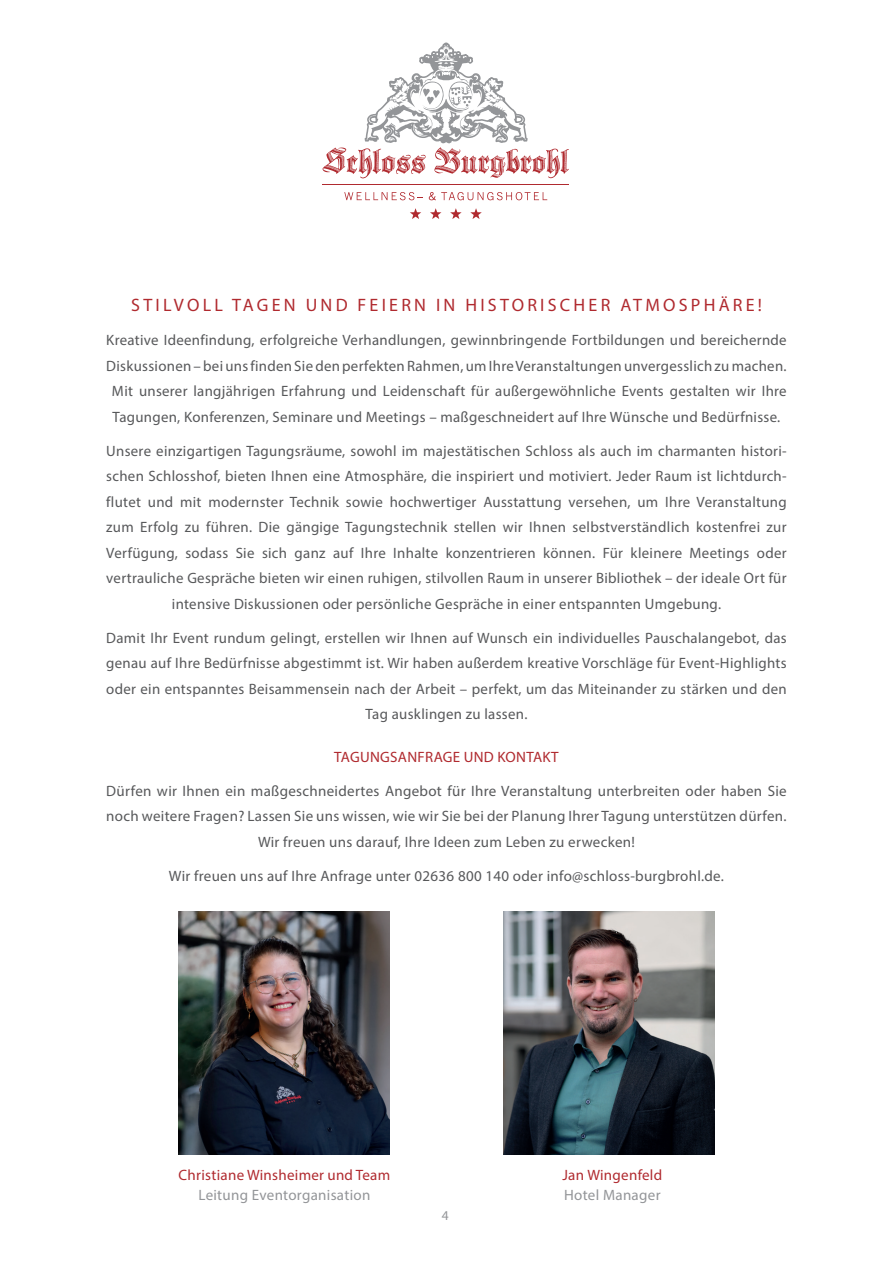
<style>
.page{position:relative;width:893px;height:1263px;background:#fff}
.page>*{position:absolute;margin:0;border:0;box-sizing:border-box;transform-origin:0 0}
.t1{font:18px "Myriad Pro";letter-spacing:.18em;color:#b02a2f}
.t2{font:15px/25.5px "Myriad Pro";letter-spacing:.02em;color:#57585a;text-align:center}
.t3{font:15px "Myriad Pro";letter-spacing:.02em;color:#b02a2f}
.t4{font:15px "Myriad Pro";letter-spacing:.02em;color:#939598}
.t5{font:13.5px "Myriad Pro";color:#939598}
</style>
<div class="page">
<svg style="left:344px;top:192px;width:79px;height:8px"></svg>
<svg style="left:429px;top:192px;width:118px;height:8px"></svg>
<svg style="left:323px;top:43px;width:246px;height:135px"></svg>
<hr style="left:323px;top:184px;width:246px;height:1px;background:#b02a2f">
<svg style="left:410px;top:208px;width:11px;height:11px"></svg>
<svg style="left:430px;top:208px;width:11px;height:11px"></svg>
<svg style="left:450px;top:208px;width:12px;height:11px"></svg>
<svg style="left:470px;top:208px;width:12px;height:11px"></svg>
<img style="left:179px;top:912px;width:210px;height:242px">
<img style="left:503px;top:912px;width:211px;height:242px">
<p class="t1" style="left:131px;top:294px;width:632px">STILVOLL TAGEN UND FEIERN IN HISTORISCHER ATMOSPHÄRE!</p>
<p class="t2" style="left:106px;top:327px;width:682px">Kreative Ideenfindung, erfolgreiche Verhandlungen, gewinnbringende Fortbildungen und bereichernde Diskussionen – bei uns finden Sie den perfekten Rahmen, um Ihre Veranstaltungen unvergesslich zu machen.<br>Mit unserer langjährigen Erfahrung und Leidenschaft für außergewöhnliche Events gestalten wir Ihre Tagungen, Konferenzen, Seminare und Meetings – maßgeschneidert auf Ihre Wünsche und Bedürfnisse.</p>
<p class="t2" style="left:106px;top:438px;width:682px">Unsere einzigartigen Tagungsräume, sowohl im majestätischen Schloss als auch im charmanten histori&shy;schen Schlosshof, bieten Ihnen eine Atmosphäre, die inspiriert und motiviert. Jeder Raum ist lichtdurch&shy;flutet und mit modernster Technik sowie hochwertiger Ausstattung versehen, um Ihre Veranstaltung zum Erfolg zu führen. Die gängige Tagungstechnik stellen wir Ihnen selbstverständlich kostenfrei zur Verfügung, sodass Sie sich ganz auf Ihre Inhalte konzentrieren können. Für kleinere Meetings oder vertrauliche Gespräche bieten wir einen ruhigen, stilvollen Raum in unserer Bibliothek – der ideale Ort für intensive Diskussionen oder persönliche Gespräche in einer entspannten Umgebung.</p>
<p class="t2" style="left:106px;top:625px;width:682px">Damit Ihr Event rundum gelingt, erstellen wir Ihnen auf Wunsch ein individuelles Pauschalangebot, das genau auf Ihre Bedürfnisse abgestimmt ist. Wir haben außerdem kreative Vorschläge für Event-Highlights oder ein entspanntes Beisammensein nach der Arbeit – perfekt, um das Miteinander zu stärken und den Tag ausklingen zu lassen.</p>
<p class="t3" style="left:334px;top:747px;width:226px">TAGUNGSANFRAGE UND KONTAKT</p>
<p class="t2" style="left:106px;top:778px;width:682px">Dürfen wir Ihnen ein maßgeschneidertes Angebot für Ihre Veranstaltung unterbreiten oder haben Sie noch weitere Fragen? Lassen Sie uns wissen, wie wir Sie bei der Planung Ihrer Tagung unterstützen dürfen.<br>Wir freuen uns darauf, Ihre Ideen zum Leben zu erwecken!</p>
<p class="t2" style="left:169px;top:863px;width:557px">Wir freuen uns auf Ihre Anfrage unter 02636 800 140 oder info@schloss-burgbrohl.de.</p>
<p class="t3" style="left:179px;top:1166px;width:213px">Christiane Winsheimer und Team</p>
<p class="t4" style="left:199px;top:1185px;width:173px">Leitung Eventorganisation</p>
<p class="t5" style="left:442px;top:1207px;width:8px">4</p>
<p class="t3" style="left:562px;top:1166px;width:101px">Jan Wingenfeld</p>
<p class="t4" style="left:564px;top:1185px;width:98px">Hotel Manager</p>
</div>
